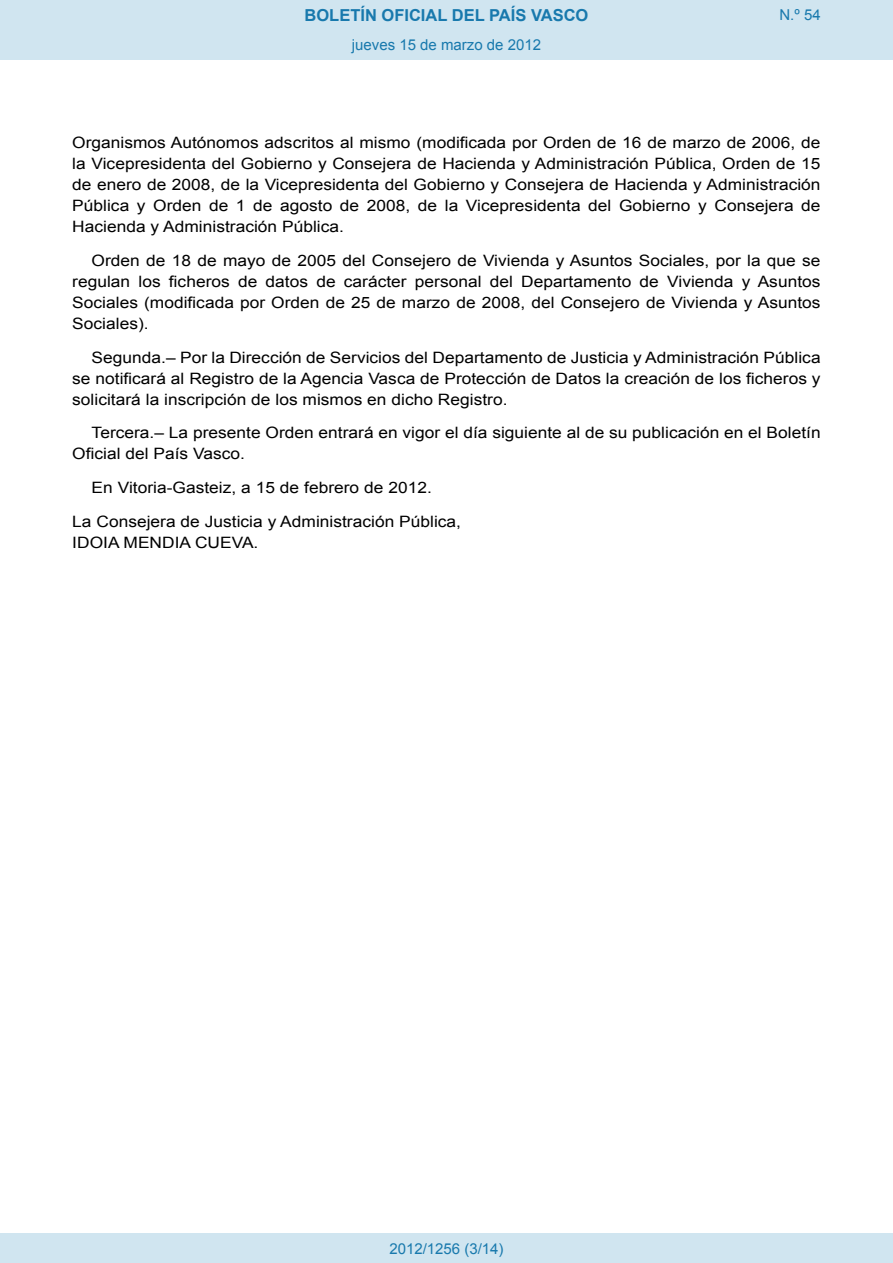
<style>
.page{position:relative;width:893px;height:1263px;background:#fff}
.page>*{position:absolute;margin:0;border:0;box-sizing:border-box;transform-origin:0 0}
.t1{font:700 16.5px "Arial";color:#1879ad}
.BOPVDetalle{font:15.6px/21px "Arial";color:#000;text-align:justify;scale:1.11 1}
.BOPVFirmaPuesto{font:15.6px "Arial";color:#000;scale:1.11 1}
.BOPVFirmaLugFec{font:15.6px "Arial";color:#000;scale:1.11 1}
.BOPVFirmaNombre{font:15.6px "Arial";color:#000;scale:1.11 1}
.Paginacion_Centro{font:15px "Arial";color:#1879ad}
</style>
<div class="page">
<div style="left:0;top:0;width:893px;height:60px;background:#d0e5f0"></div>
<div style="left:0;top:1233px;width:893px;height:30px;background:#d0e5f0"></div>
<p class="t1" style="left:305px;top:4px;width:285px">BOLETÍN OFICIAL DEL PAÍS VASCO</p>
<p class="Paginacion_Centro" style="left:352px;top:35px;width:191px">jueves 15 de marzo de 2012</p>
<p class="Paginacion_Centro" style="left:779px;top:5px;width:43px">N.º 54</p>
<p class="BOPVDetalle" style="left:72px;top:132px;width:676px">Organismos Autónomos adscritos al mismo (modificada por Orden de 16 de marzo de 2006, de la Vicepresidenta del Gobierno y Consejera de Hacienda y Administración Pública, Orden de 15 de enero de 2008, de la Vicepresidenta del Gobierno y Consejera de Hacienda y Administración Pública y Orden de 1 de agosto de 2008, de la Vicepresidenta del Gobierno y Consejera de Hacienda y Administración Pública.</p>
<p class="BOPVDetalle" style="left:72px;top:250px;width:676px;text-indent:19px">Orden de 18 de mayo de 2005 del Consejero de Vivienda y Asuntos Sociales, por la que se regulan los ficheros de datos de carácter personal del Departamento de Vivienda y Asuntos Sociales (modificada por Orden de 25 de marzo de 2008, del Consejero de Vivienda y Asuntos Sociales).</p>
<p class="BOPVDetalle" style="left:72px;top:347px;width:676px;text-indent:19px">Segunda.– Por la Dirección de Servicios del Departamento de Justicia y Administración Pública se notificará al Registro de la Agencia Vasca de Protección de Datos la creación de los ficheros y solicitará la inscripción de los mismos en dicho Registro.</p>
<p class="BOPVDetalle" style="left:72px;top:423px;width:676px;text-indent:19px">Tercera.– La presente Orden entrará en vigor el día siguiente al de su publicación en el Boletín<br>Oficial del País Vasco.</p>
<p class="BOPVFirmaLugFec" style="left:92px;top:477px;width:308px">En Vitoria-Gasteiz, a 15 de febrero de 2012.</p>
<p class="BOPVFirmaPuesto" style="left:72px;top:511px;width:352px">La Consejera de Justicia y Administración Pública,</p>
<p class="BOPVFirmaNombre" style="left:72px;top:532px;width:169px">IDOIA MENDIA CUEVA.</p>
<p class="Paginacion_Centro" style="left:389px;top:1238px;width:116px">2012/1256 (3/14)</p>
</div>
